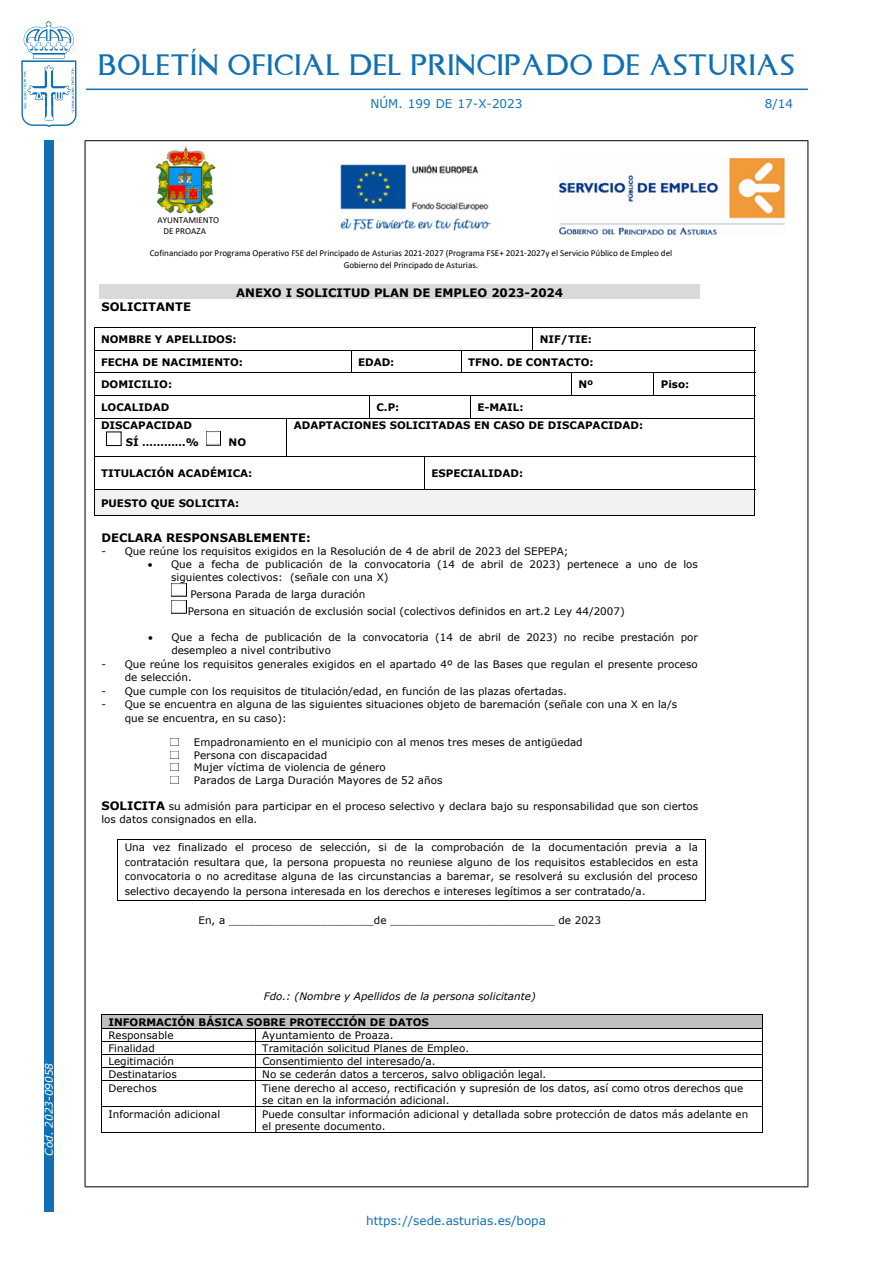
<style>
.page{position:relative;width:893px;height:1263px;background:#fff}
.page>*{position:absolute;margin:0;border:0;box-sizing:border-box;transform-origin:0 0}
.t1{font:24px "Asturica";letter-spacing:.05em;color:#1170b3}
.t2{font:12px "Verdana";color:#1170b3}
.t3{font:700 11.7px "Verdana";color:#000}
.t4{font:italic 10.5px "Verdana";color:#fff}
.t5{font:10.35px/12.6px "Verdana";color:#000}
.t6{font:700 10.35px/16.6px "Verdana";color:#000}
.t7{font:italic 10.35px "Verdana";letter-spacing:.005em;color:#000}
.t8{font:9.15px/11.1px "Calibri";color:#000}
.s1{font-weight:700;font-size:11.7px}
.s2{font-weight:400}
</style>
<div class="page">
<div style="left:44px;top:140px;width:10px;height:1072px;background:#1170b3"></div>
<svg style="left:21px;top:21px;width:56px;height:106px"></svg>
<hr style="left:86px;top:89px;width:722px;height:1px;background:#1170b3">
<hr style="left:85px;top:140px;width:723px;height:1px;background:#000">
<hr style="left:85px;top:1186px;width:723px;height:1px;background:#000">
<hr style="left:85px;top:141px;width:1px;height:1045px;background:#000">
<hr style="left:807px;top:141px;width:1px;height:1045px;background:#000">
<img style="left:559px;top:158px;width:226px;height:76px">
<img style="left:341px;top:164px;width:150px;height:67px">
<img style="left:155px;top:147px;width:61px;height:67px">
<div style="left:99px;top:285px;width:601px;height:14px;background:#d9d9d9"></div>
<hr style="left:94px;top:327px;width:661px;height:1px;background:#000">
<svg style="left:532px;top:328px;width:1px;height:22px"></svg>
<hr style="left:94px;top:350px;width:661px;height:1px;background:#000">
<svg style="left:351px;top:351px;width:1px;height:22px"></svg>
<svg style="left:461px;top:351px;width:1px;height:22px"></svg>
<hr style="left:94px;top:373px;width:661px;height:1px;background:#000">
<svg style="left:571px;top:374px;width:1px;height:21px"></svg>
<hr style="left:94px;top:395px;width:661px;height:1px;background:#000">
<svg style="left:94px;top:328px;width:1px;height:90px"></svg>
<svg style="left:369px;top:396px;width:1px;height:22px"></svg>
<svg style="left:470px;top:396px;width:1px;height:22px"></svg>
<img style="left:207px;top:431px;width:14px;height:14px">
<hr style="left:94px;top:418px;width:377px;height:1px;background:#000">
<hr style="left:471px;top:418px;width:284px;height:1px;background:#000">
<hr style="left:94px;top:419px;width:1px;height:37px;background:#000">
<hr style="left:287px;top:419px;width:1px;height:37px;background:#000">
<hr style="left:755px;top:419px;width:1px;height:37px;background:#000">
<hr style="left:94px;top:456px;width:661px;height:1px;background:#000">
<hr style="left:94px;top:457px;width:1px;height:32px;background:#000">
<hr style="left:424px;top:457px;width:1px;height:32px;background:#000">
<hr style="left:755px;top:457px;width:1px;height:32px;background:#000">
<div style="left:94px;top:489px;width:661px;height:26px;background:#f2f2f2"></div>
<hr style="left:94px;top:489px;width:661px;height:1px;background:#000">
<svg style="left:94px;top:490px;width:1px;height:25px"></svg>
<hr style="left:94px;top:515px;width:661px;height:1px;background:#000">
<img style="left:171px;top:584px;width:15px;height:13px">
<img style="left:171px;top:601px;width:16px;height:13px">
<svg style="left:171px;top:738px;width:8px;height:7px"></svg>
<svg style="left:171px;top:751px;width:8px;height:32px"></svg>
<hr style="left:117px;top:839px;width:589px;height:1px;background:#000">
<hr style="left:117px;top:900px;width:589px;height:1px;background:#000">
<svg style="left:117px;top:840px;width:1px;height:60px"></svg>
<svg style="left:705px;top:840px;width:1px;height:60px"></svg>
<div style="left:108px;top:1015px;width:647px;height:13px;background:#bfbfbf"></div>
<hr style="left:101px;top:1014px;width:662px;height:1px;background:#000">
<hr style="left:101px;top:1028px;width:155px;height:1px;background:#000">
<hr style="left:256px;top:1028px;width:506px;height:1px;background:#000">
<hr style="left:101px;top:1041px;width:155px;height:1px;background:#000">
<hr style="left:256px;top:1041px;width:506px;height:1px;background:#000">
<hr style="left:101px;top:1054px;width:155px;height:1px;background:#000">
<hr style="left:256px;top:1054px;width:506px;height:1px;background:#000">
<hr style="left:101px;top:1067px;width:155px;height:1px;background:#000">
<hr style="left:256px;top:1067px;width:506px;height:1px;background:#000">
<hr style="left:101px;top:1081px;width:155px;height:1px;background:#000">
<hr style="left:256px;top:1081px;width:506px;height:1px;background:#000">
<hr style="left:101px;top:1106px;width:155px;height:1px;background:#000">
<hr style="left:256px;top:1106px;width:506px;height:1px;background:#000">
<svg style="left:101px;top:1015px;width:1px;height:117px"></svg>
<hr style="left:101px;top:1132px;width:154px;height:1px;background:#000">
<svg style="left:255px;top:1029px;width:1px;height:104px"></svg>
<hr style="left:256px;top:1132px;width:506px;height:1px;background:#000">
<svg style="left:762px;top:1015px;width:1px;height:118px"></svg>
<div style="left:106px;top:432px;width:15px;height:14px;border:1px solid #000"></div>
<p class="t4" style="left:42px;top:1155px;width:94px;rotate:-90deg">Cód. 2023-09058</p>
<h1 class="t1" style="left:98px;top:49px;width:697px">BOLETÍN OFICIAL DEL PRINCIPADO DE ASTURIAS</h1>
<p class="t2" style="left:370px;top:95px;width:154px">núm. 199 de 17-x-2023</p>
<p class="t2" style="left:765px;top:95px;width:30px">8/14</p>
<p class="t8" style="left:164px;top:214px;width:57px;text-indent:-6px">AYUNTAMIENTO<br>DE PROAZA</p>
<p class="t8" style="left:150px;top:248px;width:524px;text-align:center">Cofinanciado por Programa Operativo FSE del Principado de Asturias 2021-2027 (Programa FSE+ 2021-2027y el Servicio Público de Empleo del<br>Gobierno del Principado de Asturias.</p>
<p class="t3" style="left:236px;top:284px;width:329px">ANEXO I SOLICITUD PLAN DE EMPLEO 2023-2024</p>
<p class="t3" style="left:101px;top:298px;width:91px">SOLICITANTE</p>
<p class="t6" style="left:101px;top:331px;width:137px">NOMBRE Y APELLIDOS:</p>
<p class="t6" style="left:540px;top:331px;width:54px">NIF/TIE:</p>
<p class="t6" style="left:101px;top:353px;width:144px">FECHA DE NACIMIENTO:</p>
<p class="t6" style="left:358px;top:353px;width:38px">EDAD:</p>
<p class="t6" style="left:468px;top:353px;width:127px">TFNO. DE CONTACTO:</p>
<p class="t6" style="left:101px;top:376px;width:73px">DOMICILIO:</p>
<p class="t6" style="left:578px;top:376px;width:16px">Nº</p>
<p class="t6" style="left:661px;top:376px;width:30px">Piso:</p>
<p class="t6" style="left:101px;top:399px;width:70px">LOCALIDAD</p>
<p class="t6" style="left:376px;top:399px;width:24px">C.P:</p>
<p class="t6" style="left:477px;top:399px;width:48px">E-MAIL:</p>
<p class="t6" style="left:126px;top:417px;width:75px;text-indent:-25px">DISCAPACIDAD<br>SÍ …………%</p>
<p class="t6" style="left:294px;top:417px;width:351px">ADAPTACIONES SOLICITADAS EN CASO DE DISCAPACIDAD:</p>
<p class="t6" style="left:229px;top:433px;width:19px">NO</p>
<p class="t6" style="left:101px;top:464px;width:153px">TITULACIÓN ACADÉMICA:</p>
<p class="t6" style="left:431px;top:464px;width:93px">ESPECIALIDAD:</p>
<p class="t6" style="left:101px;top:494px;width:140px">PUESTO QUE SOLICITA:</p>
<p class="t3" style="left:101px;top:529px;width:211px">DECLARA RESPONSABLEMENTE:</p>
<p class="t5" style="left:101px;top:544px;width:469px">- Que reúne los requisitos exigidos en la Resolución de 4 de abril de 2023 del SEPEPA;</p>
<p class="t5" style="left:171px;top:558px;width:528px;text-indent:-23px">• Que a fecha de publicación de la convocatoria (14 de abril de 2023) pertenece a uno de los siguientes colectivos: (señale con una X)</p>
<p class="t5" style="left:188px;top:585px;width:439px;line-height:17.7px">Persona Parada de larga duración<br>Persona en situación de exclusión social (colectivos definidos en art.2 Ley 44/2007)</p>
<p class="t5" style="left:171px;top:630px;width:528px;line-height:13.6px;text-indent:-23px">• Que a fecha de publicación de la convocatoria (14 de abril de 2023) no recibe prestación por desempleo a nivel contributivo</p>
<p class="t5" style="left:125px;top:657px;width:574px;line-height:13.6px;text-indent:-23px">- Que reúne los requisitos generales exigidos en el apartado 4º de las Bases que regulan el presente proceso de selección.</p>
<p class="t5" style="left:101px;top:685px;width:467px">- Que cumple con los requisitos de titulación/edad, en función de las plazas ofertadas.</p>
<p class="t5" style="left:125px;top:698px;width:554px;line-height:13.6px;text-indent:-23px">- Que se encuentra en alguna de las siguientes situaciones objeto de baremación (señale con una X en la/s que se encuentra, en su caso):</p>
<p class="t5" style="left:194px;top:736px;width:390px">Empadronamiento en el municipio con al menos tres meses de antigüedad Persona con discapacidad<br>Mujer víctima de violencia de género<br>Parados de Larga Duración Mayores de 52 años</p>
<p class="t5" style="left:101px;top:800px;width:598px"><span class="s1">SOLICITA</span> su admisión para participar en el proceso selectivo y declara bajo su responsabilidad que son ciertos los datos consignados en ella.</p>
<p class="t5" style="left:125px;top:840px;width:575px;line-height:14.5px;text-align:justify">Una vez finalizado el proceso de selección, si de la comprobación de la documentación previa a la contratación resultara que, la persona propuesta no reuniese alguno de los requisitos establecidos en esta convocatoria o no acreditase alguna de las circunstancias a baremar, se resolverá su exclusión del proceso selectivo decayendo la persona interesada en los derechos e intereses legítimos a ser contratado/a.</p>
<p class="t5" style="left:199px;top:914px;width:404px">En, a ______________________de _________________________ de 2023</p>
<p class="t7" style="left:264px;top:989px;width:273px">Fdo.: (Nombre y Apellidos de la persona solicitante)</p>
<p class="t6" style="left:108px;top:1015px;width:322px;line-height:13.2px">INFORMACIÓN BÁSICA SOBRE PROTECCIÓN DE DATOS<br><span class="s2">Responsable</span></p>
<p class="t5" style="left:262px;top:1028px;width:133px">Ayuntamiento de Proaza.</p>
<p class="t5" style="left:108px;top:1042px;width:48px">Finalidad</p>
<p class="t5" style="left:262px;top:1042px;width:208px">Tramitación solicitud Planes de Empleo.</p>
<p class="t5" style="left:108px;top:1055px;width:67px">Legitimación</p>
<p class="t5" style="left:262px;top:1055px;width:175px">Consentimiento del interesado/a.</p>
<p class="t5" style="left:108px;top:1068px;width:70px">Destinatarios</p>
<p class="t5" style="left:262px;top:1068px;width:286px">No se cederán datos a terceros, salvo obligación legal.</p>
<p class="t5" style="left:108px;top:1081px;width:50px">Derechos</p>
<p class="t5" style="left:262px;top:1081px;width:483px">Tiene derecho al acceso, rectificación y supresión de los datos, así como otros derechos que se citan en la información adicional.</p>
<p class="t5" style="left:108px;top:1107px;width:113px">Información adicional</p>
<p class="t5" style="left:262px;top:1107px;width:488px">Puede consultar información adicional y detallada sobre protección de datos más adelante en el presente documento.</p>
<p class="t2" style="left:366px;top:1212px;width:181px">https://sede.asturias.es/bopa</p>
</div>
